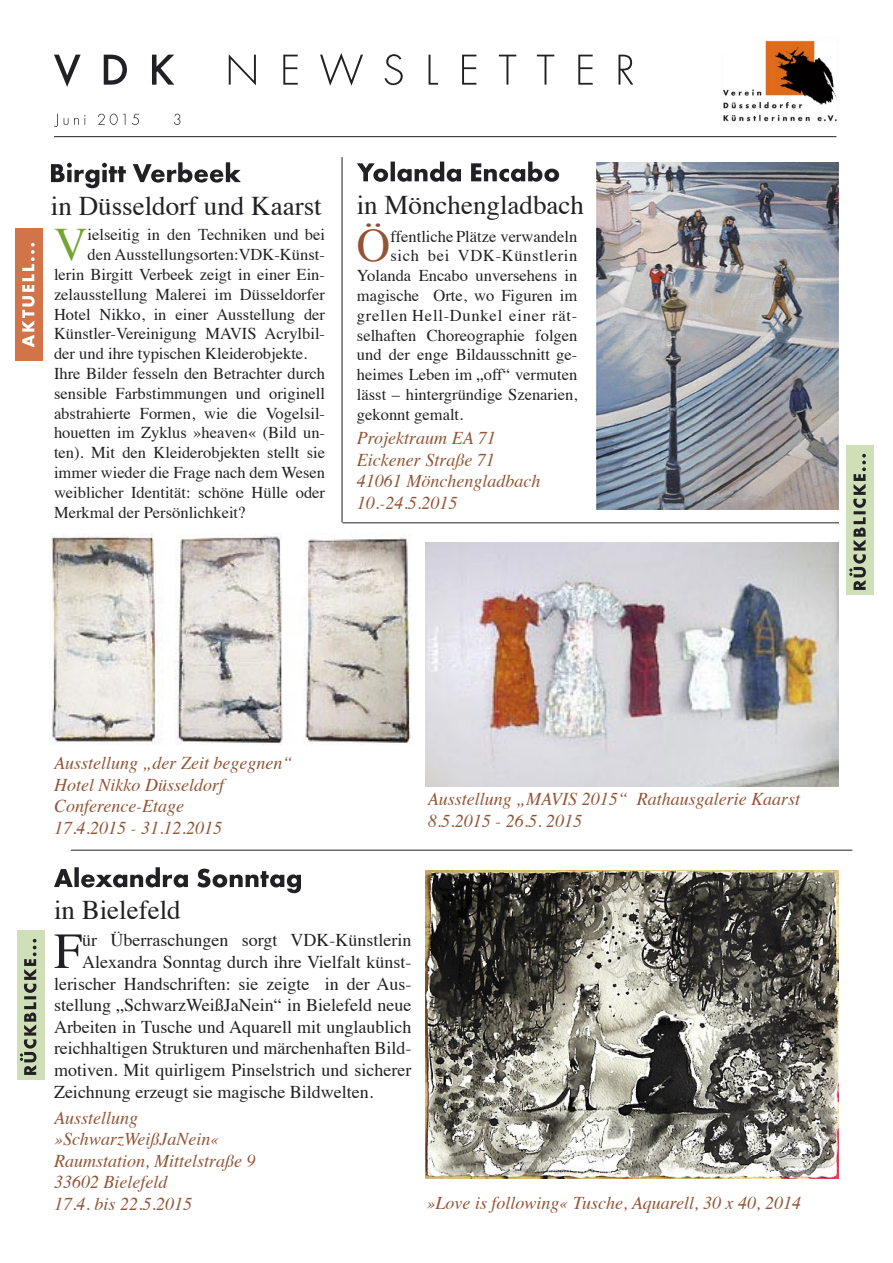
<style>
.page{position:relative;width:893px;height:1263px;background:#fff}
.page>*{position:absolute;margin:0;border:0;box-sizing:border-box;transform-origin:0 0}
.t1{font:50.55px "Times";color:#212125}
.t2{font:46.35px "Times";color:#72a536}
.t3{font:46.35px "Times";color:#925434}
.t4{font:27px "Times";color:#212125}
.t5{font:italic 18px "Times";color:#925434}
.t6{font:18px "Times";color:#212125}
.t7{font:16.5px/19.8px "Times";color:#212125;text-align:justify}
.t8{font:16.5px "Times";letter-spacing:.045em;color:#212125}
.t9{font:16.5px "Times";letter-spacing:.04em;color:#212125}
</style>
<div class="page">
<img style="left:723px;top:40px;width:115px;height:82px">
<svg style="left:54px;top:53px;width:579px;height:34px"></svg>
<hr style="left:54px;top:136px;width:782px;height:1px;background:#212125">
<svg style="left:54px;top:114px;width:126px;height:13px"></svg>
<svg style="left:357px;top:162px;width:202px;height:20px"></svg>
<img style="left:596px;top:163px;width:243px;height:347px">
<hr style="left:71px;top:850px;width:781px;height:1px;background:#212125">
<hr style="left:342px;top:157px;width:1px;height:365px;background:#212125">
<hr style="left:342px;top:522px;width:497px;height:1px;background:#212125">
<img style="left:426px;top:543px;width:413px;height:243px">
<img style="left:49px;top:533px;width:362px;height:212px">
<svg style="left:51px;top:162px;width:190px;height:26px"></svg>
<img style="left:426px;top:871px;width:413px;height:308px">
<svg style="left:54px;top:867px;width:247px;height:26px"></svg>
<div style="left:846px;top:445px;width:28px;height:149px;background:#cfdfb7"></div>
<svg style="left:849px;top:454px;width:17px;height:136px"></svg>
<div style="left:15px;top:228px;width:28px;height:132px;background:#d2744a"></div>
<svg style="left:22px;top:243px;width:13px;height:104px"></svg>
<div style="left:17px;top:930px;width:28px;height:149px;background:#cfdfb7"></div>
<svg style="left:20px;top:939px;width:17px;height:136px"></svg>
<p class="t4" style="left:51px;top:180px;width:272px">in Düsseldorf und Kaarst</p>
<p class="t2" style="left:54px;top:201px;width:35px">V</p>
<p class="t7" style="left:88px;top:223px;width:239px">ielseitig in den Techniken und bei</p>
<p class="t7" style="left:88px;top:243px;width:239px">den Ausstellungsorten:VDK-Künst-</p>
<p class="t7" style="left:54px;top:263px;width:273px">lerin Birgitt Verbeek zeigt in einer Ein-</p>
<p class="t7" style="left:54px;top:283px;width:273px">zelausstellung Malerei im Düsseldorfer</p>
<p class="t7" style="left:54px;top:303px;width:273px">Hotel Nikko, in einer Ausstellung der</p>
<p class="t7" style="left:54px;top:322px;width:273px">Künstler-Vereinigung MAVIS Acrylbil-</p>
<p class="t7" style="left:54px;top:342px;width:255px">der und ihre typischen Kleiderobjekte.</p>
<p class="t7" style="left:54px;top:362px;width:273px">Ihre Bilder fesseln den Betrachter durch sensible Farbstimmungen und originell abstrahierte Formen, wie die Vogelsil&shy;houetten im Zyklus »heaven« (Bild un&shy;ten). Mit den Kleiderobjekten stellt sie immer wieder die Frage nach dem Wesen weiblicher Identität: schöne Hülle oder Merkmal der Persönlichkeit?</p>
<p class="t4" style="left:357px;top:179px;width:229px">in Mönchengladbach</p>
<p class="t3" style="left:357px;top:202px;width:35px">Ö</p>
<p class="t7" style="left:390px;top:225px;width:188px">ffentliche Plätze verwandeln</p>
<p class="t9" style="left:390px;top:240px;width:188px">sich bei VDK-Künstlerin</p>
<p class="t7" style="left:357px;top:264px;width:222px">Yolanda Encabo unversehens in</p>
<p class="t7" style="left:357px;top:284px;width:222px">magische Orte, wo Figuren im</p>
<p class="t8" style="left:357px;top:300px;width:222px">grellen Hell-Dunkel einer rät-</p>
<p class="t7" style="left:357px;top:324px;width:222px">selhaften Choreographie folgen</p>
<p class="t7" style="left:357px;top:344px;width:222px">und der enge Bildausschnitt ge-</p>
<p class="t7" style="left:357px;top:363px;width:222px">heimes Leben im „off“ vermuten</p>
<p class="t7" style="left:357px;top:383px;width:222px">lässt – hintergründige Szenarien,</p>
<p class="t7" style="left:357px;top:403px;width:108px">gekonnt gemalt.</p>
<p class="t5" style="left:357px;top:422px;width:140px">Projektraum EA 71</p>
<p class="t5" style="left:357px;top:444px;width:139px">Eickener Straße 71</p>
<p class="t5" style="left:357px;top:465px;width:185px">41061 Mönchengladbach</p>
<p class="t5" style="left:357px;top:487px;width:102px">10.-24.5.2015</p>
<p class="t5" style="left:54px;top:747px;width:240px">Ausstellung „der Zeit begegnen“</p>
<p class="t5" style="left:54px;top:769px;width:171px">Hotel Nikko Düsseldorf</p>
<p class="t5" style="left:54px;top:791px;width:132px">Conference-Etage</p>
<p class="t5" style="left:54px;top:812px;width:169px">17.4.2015 - 31.12.2015</p>
<p class="t4" style="left:54px;top:885px;width:128px">in Bielefeld</p>
<p class="t5" style="left:428px;top:784px;width:374px">Ausstellung „MAVIS 2015“ Rathausgalerie Kaarst</p>
<p class="t5" style="left:428px;top:805px;width:156px">8.5.2015 - 26.5. 2015</p>
<p class="t1" style="left:54px;top:904px;width:30px">F</p>
<p class="t6" style="left:82px;top:923px;width:331px">ür Überraschungen sorgt VDK-Künstlerin</p>
<p class="t6" style="left:82px;top:945px;width:331px">Alexandra Sonntag durch ihre Vielfalt künst-</p>
<p class="t6" style="left:54px;top:967px;width:359px">lerischer Handschriften: sie zeigte in der Aus-</p>
<p class="t6" style="left:54px;top:988px;width:359px">stellung „SchwarzWeißJaNein“ in Bielefeld neue</p>
<p class="t6" style="left:54px;top:1010px;width:359px">Arbeiten in Tusche und Aquarell mit unglaublich</p>
<p class="t6" style="left:54px;top:1031px;width:359px">reichhaltigen Strukturen und märchenhaften Bild-</p>
<p class="t6" style="left:54px;top:1053px;width:359px">motiven. Mit quirligem Pinselstrich und sicherer</p>
<p class="t6" style="left:54px;top:1075px;width:321px">Zeichnung erzeugt sie magische Bildwelten.</p>
<p class="t5" style="left:54px;top:1102px;width:86px">Ausstellung</p>
<p class="t5" style="left:54px;top:1123px;width:167px">»SchwarzWeißJaNein«</p>
<p class="t5" style="left:54px;top:1145px;width:203px">Raumstation, Mittelstraße 9</p>
<p class="t5" style="left:54px;top:1167px;width:115px">33602 Bielefeld</p>
<p class="t5" style="left:54px;top:1188px;width:140px">17.4. bis 22.5.2015</p>
<p class="t5" style="left:427px;top:1187px;width:376px">»Love is following« Tusche, Aquarell, 30 x 40, 2014</p>
</div>
